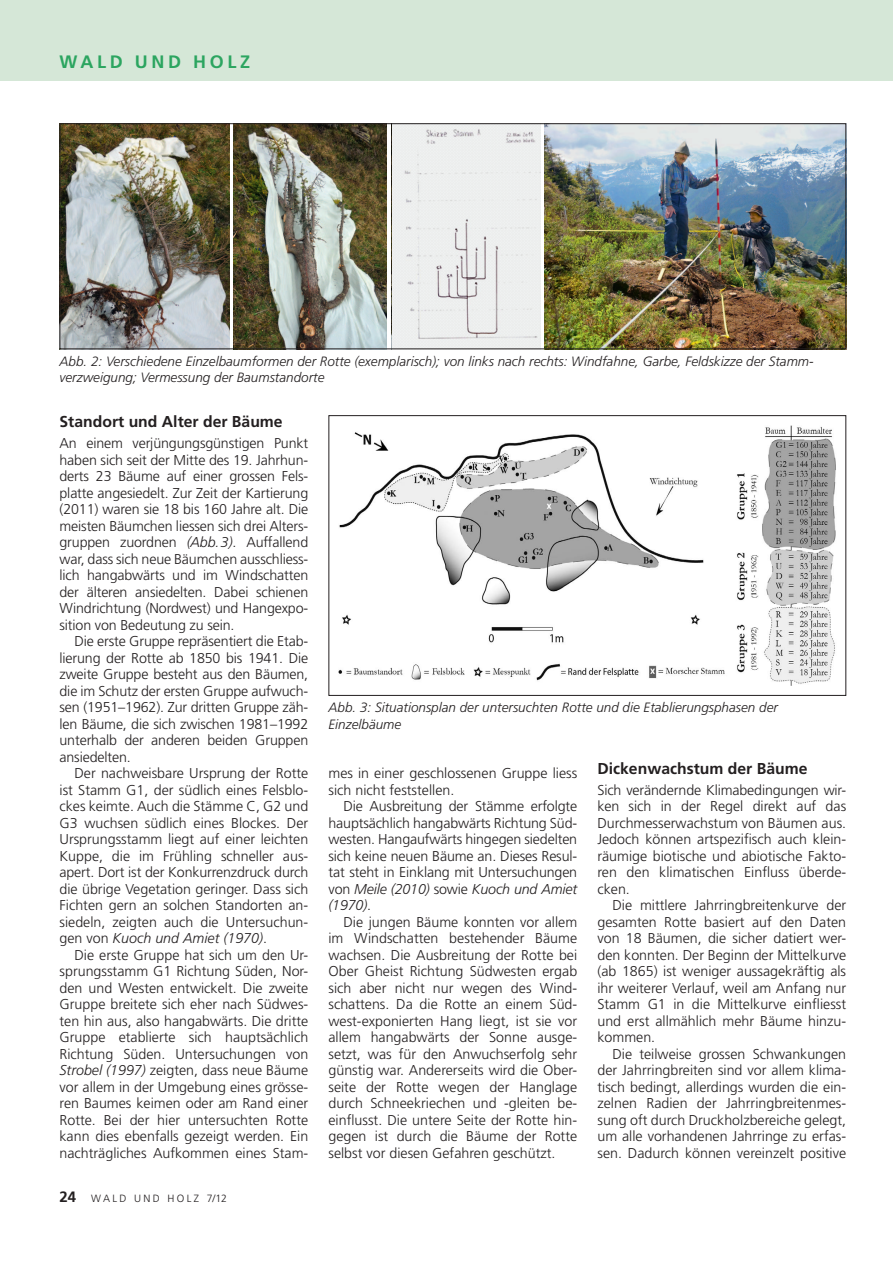
<style>
.page{position:relative;width:893px;height:1263px;background:#fff}
.page>*{position:absolute;margin:0;border:0;box-sizing:border-box;transform-origin:0 0}
.t1{font:700 18px "Frutiger LT Std";letter-spacing:.2em;color:#2ca560}
._05_ut{font:700 15.75px "Frutiger LT Std";color:#231f20}
._04_grundtext{font:300 14.25px/16.5px "Frutiger LT Std";color:#231f20;text-align:justify}
._04_grundtext_oEinzu{font:300 14.25px/16.5px "Frutiger LT Std";letter-spacing:-.01em;color:#231f20;text-align:justify}
._06_legende{font:italic 300 13.5px/16.5px "Frutiger LT Std";color:#231f20}
.t2{font:300 10.5px "Frutiger LT Std";letter-spacing:.225em;color:#231f20}
.s1{font-style:italic}
.s2{font-weight:700;font-size:15px}
</style>
<div class="page">
<div style="left:0;top:0;width:893px;height:81px;background:#d5e7d7"></div>
<img style="left:338px;top:425px;width:498px;height:260px">
<div style="left:328px;top:415px;width:518px;height:281px;border:1px solid #231f20"></div>
<img style="left:62px;top:125px;width:168px;height:222px">
<svg style="left:391px;top:125px;width:149px;height:222px"></svg>
<img style="left:544px;top:125px;width:300px;height:222px">
<img style="left:234px;top:125px;width:153px;height:222px">
<div style="left:60px;top:123px;width:786px;height:226px;border:1px solid #231f20"></div>
<p class="t1" style="left:60px;top:51px;width:192px">WALD UND HOLZ</p>
<p class="_06_legende" style="left:60px;top:353px;width:756px">Abb. 2: Verschiedene Einzelbaumformen der Rotte (exemplarisch); von links nach rechts: Windfahne, Garbe, Feldskizze der Stamm&shy;verzweigung; Vermessung der Baumstandorte</p>
<p class="_05_ut" style="left:60px;top:412px;width:225px">Standort und Alter der Bäume</p>
<p class="_04_grundtext_oEinzu" style="left:60px;top:435px;width:250px">An einem verjüngungsgünstigen Punkt haben sich seit der Mitte des 19. Jahrhun&shy;derts 23 Bäume auf einer grossen Fels&shy;platte angesiedelt. Zur Zeit der Kartierung (2011) waren sie 18 bis 160 Jahre alt. Die meisten Bäumchen liessen sich drei Alters&shy;gruppen zuordnen <span class="s1">(Abb.3)</span>. Auffallend war, dass sich neue Bäumchen ausschliess&shy;lich hangabwärts und im Windschatten der älteren ansiedelten. Dabei schienen Windrichtung (Nordwest) und Hangexpo&shy;sition von Bedeutung zu sein.</p>
<p class="_04_grundtext" style="left:60px;top:633px;width:250px;text-indent:15px">Die erste Gruppe repräsentiert die Etab&shy;lierung der Rotte ab 1850 bis 1941. Die zweite Gruppe besteht aus den Bäumen, die im Schutz der ersten Gruppe aufwuch&shy;sen (1951–1962). Zur dritten Gruppe zäh&shy;len Bäume, die sich zwischen 1981–1992 unterhalb der anderen beiden Gruppen ansiedelten.</p>
<p class="_04_grundtext" style="left:60px;top:765px;width:250px;text-indent:15px">Der nachweisbare Ursprung der Rotte ist Stamm G1, der südlich eines Felsblo&shy;ckes keimte. Auch die Stämme C, G2 und G3 wuchsen südlich eines Blockes. Der Ursprungsstamm liegt auf einer leichten Kuppe, die im Frühling schneller aus&shy;apert. Dort ist der Konkurrenzdruck durch die übrige Vegetation geringer. Dass sich Fichten gern an solchen Standorten an&shy;siedeln, zeigten auch die Untersuchun&shy;gen von <span class="s1">Kuoch und Amiet (1970)</span>.</p>
<p class="_04_grundtext" style="left:60px;top:947px;width:250px;text-indent:15px">Die erste Gruppe hat sich um den Ur&shy;sprungsstamm G1 Richtung Süden, Nor&shy;den und Westen entwickelt. Die zweite Gruppe breitete sich eher nach Südwes&shy;ten hin aus, also hangabwärts. Die dritte Gruppe etablierte sich hauptsächlich Richtung Süden. Untersuchungen von <span class="s1">Strobel (1997)</span> zeigten, dass neue Bäume vor allem in der Umgebung eines grösse&shy;ren Baumes keimen oder am Rand einer Rotte. Bei der hier untersuchten Rotte kann dies ebenfalls gezeigt werden. Ein nachträgliches Aufkommen eines Stam-</p>
<p class="t2" style="left:60px;top:1192px;width:169px"><span class="s2">24</span> WALD UND HOLZ 7/12</p>
<p class="_06_legende" style="left:328px;top:699px;width:451px">Abb. 3: Situationsplan der untersuchten Rotte und die Etablierungsphasen der<br>Einzelbäume</p>
<p class="_05_ut" style="left:597px;top:759px;width:212px">Dickenwachstum der Bäume</p>
<p class="_04_grundtext_oEinzu" style="left:597px;top:782px;width:250px">Sich verändernde Klimabedingungen wir&shy;ken sich in der Regel direkt auf das Durchmesserwachstum von Bäumen aus.<br>Jedoch können artspezifisch auch klein&shy;räumige biotische und abiotische Fakto&shy;ren den klimatischen Einfluss überde&shy;cken.</p>
<p class="_04_grundtext" style="left:597px;top:897px;width:250px;text-indent:15px">Die mittlere Jahrringbreitenkurve der gesamten Rotte basiert auf den Daten von 18 Bäumen, die sicher datiert wer&shy;den konnten. Der Beginn der Mittelkurve (ab 1865) ist weniger aussagekräftig als ihr weiterer Verlauf, weil am Anfang nur Stamm G1 in die Mittelkurve einfliesst und erst allmählich mehr Bäume hinzu&shy;kommen.</p>
<p class="_04_grundtext" style="left:597px;top:1046px;width:250px;text-indent:15px">Die teilweise grossen Schwankungen der Jahrringbreiten sind vor allem klima&shy;tisch bedingt, allerdings wurden die ein&shy;zelnen Radien der Jahrringbreitenmes&shy;sung oft durch Druckholzbereiche gelegt, um alle vorhandenen Jahrringe zu erfas&shy;sen. Dadurch können vereinzelt positive</p>
<p class="_04_grundtext" style="left:328px;top:765px;width:250px">mes in einer geschlossenen Gruppe liess sich nicht feststellen.</p>
<p class="_04_grundtext" style="left:328px;top:798px;width:250px;text-indent:15px">Die Ausbreitung der Stämme erfolgte hauptsächlich hangabwärts Richtung Süd&shy;westen. Hangaufwärts hingegen siedelten sich keine neuen Bäume an. Dieses Resul&shy;tat steht in Einklang mit Untersuchungen von <span class="s1">Meile (2010)</span> sowie <span class="s1">Kuoch und Amiet (1970)</span>.</p>
<p class="_04_grundtext" style="left:328px;top:914px;width:250px;text-indent:15px">Die jungen Bäume konnten vor allem im Windschatten bestehender Bäume wachsen. Die Ausbreitung der Rotte bei Ober Gheist Richtung Südwesten ergab sich aber nicht nur wegen des Wind&shy;schattens. Da die Rotte an einem Süd&shy;west-exponierten Hang liegt, ist sie vor allem hangabwärts der Sonne ausge&shy;setzt, was für den Anwuchserfolg sehr günstig war. Andererseits wird die Ober&shy;seite der Rotte wegen der Hanglage durch Schneekriechen und -gleiten be&shy;einflusst. Die untere Seite der Rotte hin&shy;gegen ist durch die Bäume der Rotte selbst vor diesen Gefahren geschützt.</p>
</div>
